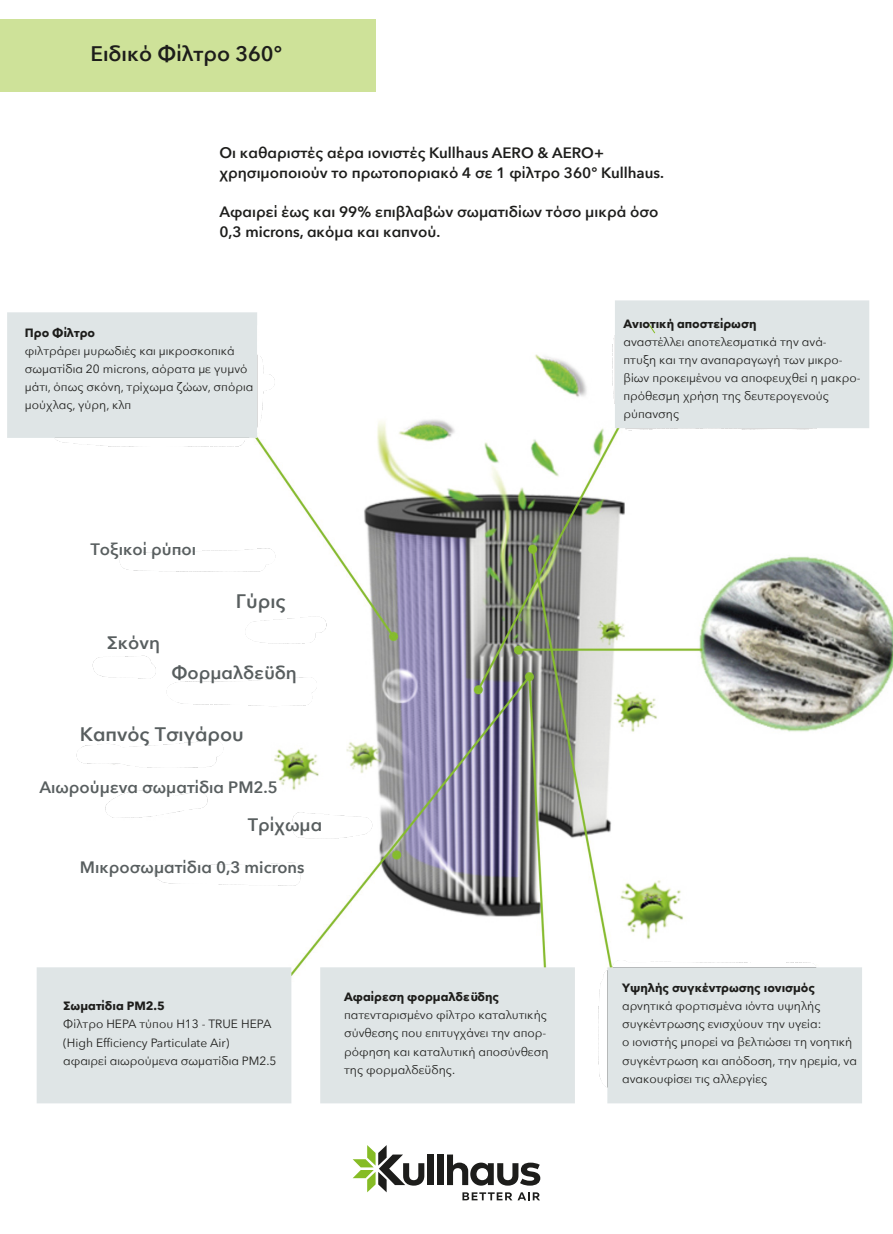
<style>
.page{position:relative;width:893px;height:1234px;background:#fff}
.page>*{position:absolute;margin:0;border:0;box-sizing:border-box;transform-origin:0 0}
.t1{font:600 21px "Avenir Next";color:#1d1d1b}
.t2{font:600 19.5px "Avenir Next";color:#585e5f}
.t3{font:600 18px "Avenir Next";color:#585e5f}
.t4{font:600 16.5px "Avenir Next";color:#585e5f}
.t5{font:600 15px/19.5px "Avenir Next";color:#1d1d1b}
.t6{font:12px/18px "Avenir Next";color:#1d1d1b}
.t7{font:700 12px "Avenir Next";color:#1d1d1b}
</style>
<div class="page">
<img style="left:7px;top:300px;width:886px;height:804px">
<div style="left:0;top:19px;width:376px;height:72px;background:#cee299"></div>
<div style="left:428px;top:1154px;width:6px;height:30px;background:#1d1d1b"></div>
<div style="left:437px;top:1154px;width:6px;height:30px;background:#1d1d1b"></div>
<svg style="left:447px;top:1154px;width:93px;height:31px"></svg>
<svg style="left:462px;top:1192px;width:78px;height:7px"></svg>
<svg style="left:353px;top:1145px;width:71px;height:46px"></svg>
<svg style="left:649px;top:324px;width:6px;height:9px"></svg>
<h1 class="t1" style="left:90px;top:36px;width:193px">Ειδικό Φίλτρο 360°</h1>
<p class="t5" style="left:219px;top:143px;width:446px">Οι καθαριστές αέρα ιονιστές Kullhaus AERO &amp; AERO+ χρησιμοποιούν το πρωτοποριακό 4 σε 1 φίλτρο 360° Kullhaus.</p>
<p class="t5" style="left:219px;top:201px;width:440px">Αφαιρεί έως και 99% επιβλαβών σωματιδίων τόσο μικρά όσο<br>0,3 microns, ακόμα και καπνού.</p>
<p class="t7" style="left:25px;top:322px;width:72px">Προ Φίλτρο</p>
<p class="t6" style="left:25px;top:341px;width:230px">φιλτράρει μυρωδιές και μικροσκοπικά σωματίδια 20 microns, αόρατα με γυμνό μάτι, όπως σκόνη, τρίχωμα ζώων, σπόρια μούχλας, γύρη, κλπ</p>
<h3 class="t4" style="left:90px;top:535px;width:107px">Τοξικοί ρύποι</h3>
<h3 class="t3" style="left:107px;top:626px;width:55px">Σκόνη</h3>
<h2 class="t2" style="left:236px;top:584px;width:51px">Γύρις</h2>
<h3 class="t3" style="left:171px;top:657px;width:127px">Φορμαλδεϋδη</h3>
<h2 class="t2" style="left:80px;top:717px;width:165px">Καπνός Τσιγάρου</h2>
<h3 class="t4" style="left:39px;top:773px;width:240px">Αιωρούμενα σωματίδια PM2.5</h3>
<h3 class="t3" style="left:248px;top:809px;width:76px">Τρίχωμα</h3>
<h3 class="t4" style="left:80px;top:852px;width:226px">Μικροσωματίδια 0,3 microns</h3>
<p class="t7" style="left:63px;top:995px;width:103px">Σωματίδια PM2.5</p>
<p class="t6" style="left:63px;top:1014px;width:215px">Φίλτρο HEPA τύπου Η13 - TRUE HEPA (High Efficiency Particulate Air)<br>αφαιρεί αιωρούμενα σωματίδια PM2.5</p>
<p class="t7" style="left:344px;top:986px;width:156px">Αφαίρεση φορμαλδεϋδης</p>
<p class="t6" style="left:344px;top:1005px;width:206px">πατενταρισμένο φίλτρο καταλυτικής σύνθεσης που επιτυγχάνει την απορ&shy;ρόφηση και καταλυτική αποσύνθεση της φορμαλδεϋδης.</p>
<p class="t7" style="left:623px;top:313px;width:134px">Ανιοτική αποστείρωση</p>
<p class="t6" style="left:623px;top:332px;width:239px">αναστέλλει αποτελεσματικά την ανά&shy;πτυξη και την αναπαραγωγή των μικρο&shy;βίων προκειμένου να αποφευχθεί η μακρο&shy;πρόθεσμη χρήση της δευτερογενούς ρύπανσης</p>
<p class="t7" style="left:622px;top:977px;width:194px">Υψηλής συγκέντρωσης ιονισμός</p>
<p class="t6" style="left:622px;top:996px;width:236px">αρνητικά φορτισμένα ιόντα υψηλής συγκέντρωσης ενισχύουν την υγεία:<br>ο ιονιστής μπορεί να βελτιώσει τη νοητική συγκέντρωση και απόδοση, την ηρεμία, να ανακουφίσει τις αλλεργίες</p>
</div>
